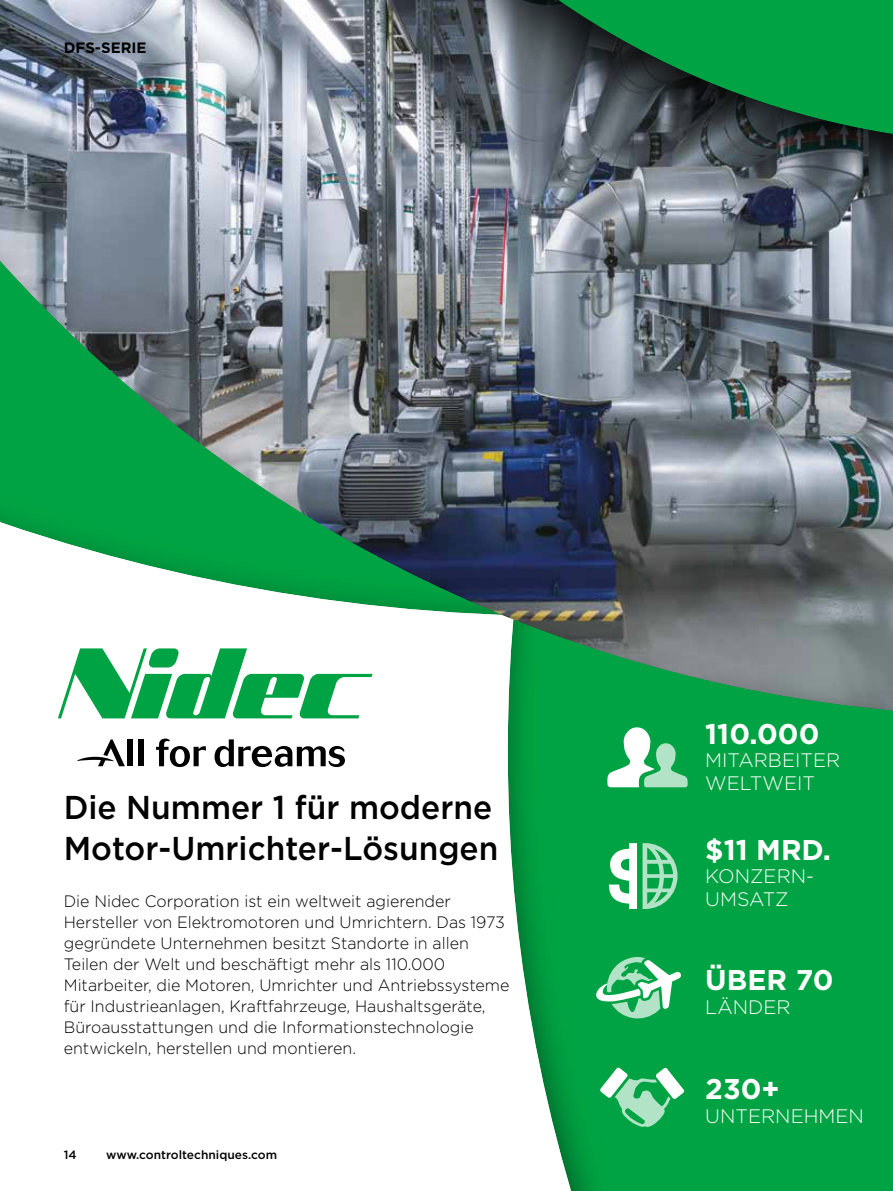
<style>
.page{position:relative;width:893px;height:1191px;background:#fff}
.page>*{position:absolute;margin:0;border:0;box-sizing:border-box;transform-origin:0 0}
.cover_body_text{font:500 33px "Gotham";color:#000;scale:.96 1}
.bullet_body_text_bla{font:700 28.5px "Gotham";color:#fff}
.bullet_body_text_bla-2{font:300 19.5px/23.2px "Gotham";color:#fff}
.bullet_body_text_bla-3{font:300 16.5px/21px "Gotham";color:#000}
.t1{font:700 15px "Gotham";color:#000}
.t2{font:500 12px "Gotham";color:#000}
</style>
<div class="page">
<div style="left:507px;top:562px;width:386px;height:629px;background:#000;opacity:.84"></div>
<div style="left:0;top:0;width:893px;height:717px;background:#000;opacity:.84"></div>
<svg style="left:58px;top:648px;width:315px;height:70px"></svg>
<svg style="left:156px;top:738px;width:50px;height:29px"></svg>
<svg style="left:215px;top:739px;width:130px;height:28px"></svg>
<div style="left:128px;top:739px;width:5px;height:27px;background:#000"></div>
<div style="left:138px;top:739px;width:5px;height:27px;background:#000"></div>
<svg style="left:77px;top:739px;width:48px;height:27px"></svg>
<svg style="left:607px;top:727px;width:81px;height:60px"></svg>
<svg style="left:600px;top:1067px;width:84px;height:60px;background:#57c283"></svg>
<svg style="left:609px;top:843px;width:28px;height:66px"></svg>
<svg style="left:643px;top:843px;width:35px;height:66px;background:#59c384"></svg>
<svg style="left:596px;top:957px;width:87px;height:62px"></svg>
<hr style="left:892px;top:674px;width:1px;height:431px;background:#d1d1d3">
<p class="t1" style="left:64px;top:39px;width:84px">DFS-SERIE</p>
<p class="cover_body_text" style="left:64px;top:786px;width:448px">Die Nummer 1 für moderne</p>
<p class="cover_body_text" style="left:64px;top:826px;width:454px">Motor-Umrichter-Lösungen</p>
<p class="bullet_body_text_bla-3" style="left:64px;top:890px;width:447px">Die Nidec Corporation ist ein weltweit agierender Hersteller von Elektromotoren und Umrichtern. Das 1973 gegründete Unternehmen besitzt Standorte in allen Teilen der Welt und beschäftigt mehr als 110.000<br>Mitarbeiter, die Motoren, Umrichter und Antriebssysteme für Industrieanlagen, Kraftfahrzeuge, Haushaltsgeräte, Büroausstattungen und die Informationstechnologie entwickeln, herstellen und montieren.</p>
<p class="t2" style="left:64px;top:1147px;width:14px">14</p>
<p class="t2" style="left:106px;top:1147px;width:172px">www.controltechniques.com</p>
<p class="bullet_body_text_bla" style="left:705px;top:717px;width:116px">110.000</p>
<p class="bullet_body_text_bla-2" style="left:705px;top:748px;width:136px">MITARBEITER<br>WELTWEIT</p>
<p class="bullet_body_text_bla" style="left:705px;top:833px;width:127px">$11 MRD.</p>
<p class="bullet_body_text_bla-2" style="left:705px;top:864px;width:108px">KONZERN-<br>UMSATZ</p>
<p class="bullet_body_text_bla" style="left:705px;top:963px;width:130px">ÜBER 70</p>
<p class="bullet_body_text_bla-2" style="left:705px;top:994px;width:87px">LÄNDER</p>
<p class="bullet_body_text_bla" style="left:705px;top:1072px;width:76px">230+</p>
<p class="bullet_body_text_bla-2" style="left:705px;top:1103px;width:160px">UNTERNEHMEN</p>
</div>
